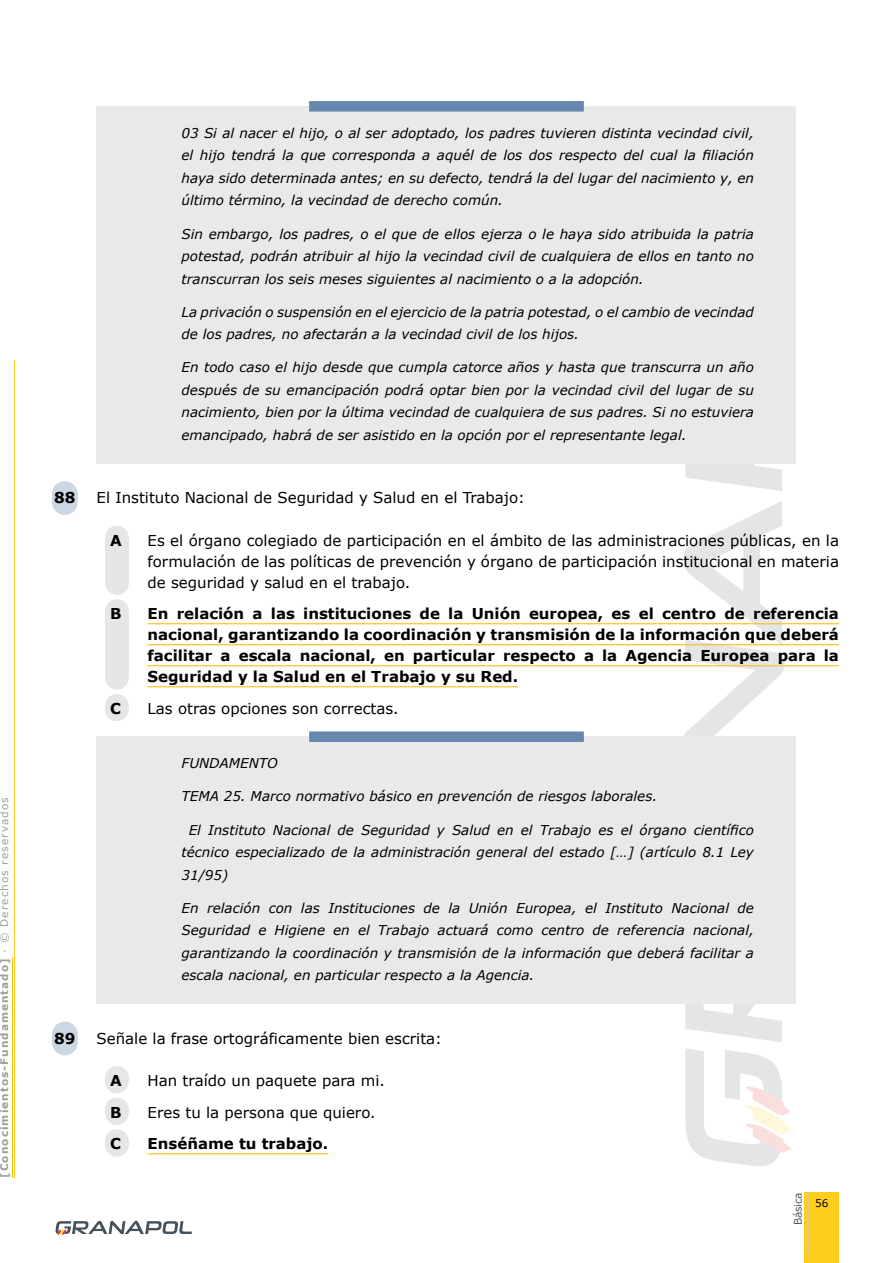
<style>
.page{position:relative;width:893px;height:1263px;background:#fff}
.page>*{position:absolute;margin:0;border:0;box-sizing:border-box;transform-origin:0 0}
.t1{font:15px/21px "Verdana";color:#000;text-align:justify}
.t2{font:700 15px/21px "Verdana";color:#000;text-align:justify}
.t3{font:italic 13.5px/22.5px "Verdana";color:#000;text-align:justify}
.t4{font:700 10.5px "Verdana";letter-spacing:.1em;color:#9d9d9c}
.t5{font:10.5px "Verdana";letter-spacing:-.03em;color:#575756}
.t6{font:10.5px "Verdana";color:#000}
.s1{font-weight:400}
</style>
<div class="page">
<svg style="left:685px;top:1004px;width:97px;height:38px"></svg>
<svg style="left:683px;top:501px;width:101px;height:236px"></svg>
<svg style="left:685px;top:464px;width:97px;height:27px"></svg>
<svg style="left:685px;top:1048px;width:106px;height:118px"></svg>
<svg style="left:56px;top:1221px;width:136px;height:14px"></svg>
<div style="left:805px;top:1193px;width:34px;height:70px;background:#ffcd1c"></div>
<hr style="left:14px;top:360px;width:1px;height:818px;background:#ffcd1c">
<hr style="left:12px;top:957px;width:1px;height:221px;background:#ffbd19">
<hr style="left:808px;top:1193px;width:1px;height:62px;background:#d4cac8">
<div style="left:97px;top:106px;width:699px;height:358px;background:#e9e9e9"></div>
<div style="left:309px;top:101px;width:275px;height:11px;background:#6688af"></div>
<div style="left:52px;top:481px;width:26px;height:34px;background:#ccd7e4;border-radius:13px"></div>
<div style="left:105px;top:526px;width:24px;height:69px;background:#e6e6e6;border-radius:12px"></div>
<div style="left:105px;top:599px;width:24px;height:91px;background:#e6e6e6;border-radius:12px"></div>
<div style="left:105px;top:694px;width:24px;height:27px;background:#e6e6e6;border-radius:12px"></div>
<div style="left:97px;top:737px;width:699px;height:267px;background:#e9e9e9"></div>
<div style="left:309px;top:731px;width:275px;height:11px;background:#6688af"></div>
<div style="left:52px;top:1022px;width:26px;height:33px;background:#ccd7e4;border-radius:13px"></div>
<div style="left:105px;top:1066px;width:24px;height:27px;background:#e6e6e6;border-radius:12px"></div>
<div style="left:105px;top:1098px;width:24px;height:27px;background:#e6e6e6;border-radius:12px"></div>
<div style="left:105px;top:1129px;width:24px;height:27px;background:#e6e6e6;border-radius:12px"></div>
<hr style="left:148px;top:623px;width:691px;height:1px;background:#ffbd19">
<hr style="left:148px;top:644px;width:691px;height:1px;background:#ffbd19">
<hr style="left:148px;top:665px;width:691px;height:1px;background:#ffbd19">
<hr style="left:148px;top:686px;width:370px;height:1px;background:#ffbd19">
<hr style="left:148px;top:1153px;width:180px;height:1px;background:#ffbd19">
<p class="t4" style="left:-3px;top:1178px;width:382px;rotate:-90deg">[Conocimientos-Fundamentado] <span class="s1">· © Derechos reservados</span></p>
<p class="t3" style="left:182px;top:122px;width:574px">03 Si al nacer el hijo, o al ser adoptado, los padres tuvieren distinta vecindad civil, el hijo tendrá la que corresponda a aquél de los dos respecto del cual la filiación haya sido determinada antes; en su defecto, tendrá la del lugar del nacimiento y, en último término, la vecindad de derecho común.</p>
<p class="t3" style="left:182px;top:223px;width:574px">Sin embargo, los padres, o el que de ellos ejerza o le haya sido atribuida la patria potestad, podrán atribuir al hijo la vecindad civil de cualquiera de ellos en tanto no transcurran los seis meses siguientes al nacimiento o a la adopción.</p>
<p class="t3" style="left:182px;top:301px;width:574px">La privación o suspensión en el ejercicio de la patria potestad, o el cambio de vecindad de los padres, no afectarán a la vecindad civil de los hijos.</p>
<p class="t3" style="left:182px;top:356px;width:574px">En todo caso el hijo desde que cumpla catorce años y hasta que transcurra un año después de su emancipación podrá optar bien por la vecindad civil del lugar de su nacimiento, bien por la última vecindad de cualquiera de sus padres. Si no estuviera emancipado, habrá de ser asistido en la opción por el representante legal.</p>
<p class="t2" style="left:54px;top:487px;width:23px">88</p>
<p class="t1" style="left:97px;top:488px;width:430px">El Instituto Nacional de Seguridad y Salud en el Trabajo:</p>
<p class="t2" style="left:110px;top:530px;width:13px">A</p>
<p class="t1" style="left:148px;top:530px;width:693px">Es el órgano colegiado de participación en el ámbito de las administraciones públicas, en la formulación de las políticas de prevención y órgano de participación institucional en materia de seguridad y salud en el trabajo.</p>
<p class="t2" style="left:110px;top:603px;width:13px">B</p>
<p class="t2" style="left:148px;top:603px;width:693px">En relación a las instituciones de la Unión europea, es el centro de referencia nacional, garantizando la coordinación y transmisión de la información que deberá facilitar a escala nacional, en particular respecto a la Agencia Europea para la Seguridad y la Salud en el Trabajo y su Red.</p>
<p class="t2" style="left:110px;top:698px;width:12px">C</p>
<p class="t1" style="left:148px;top:698px;width:253px">Las otras opciones son correctas.</p>
<p class="t3" style="left:182px;top:752px;width:98px">FUNDAMENTO</p>
<p class="t3" style="left:182px;top:785px;width:477px">TEMA 25. Marco normativo básico en prevención de riesgos laborales.</p>
<p class="t3" style="left:182px;top:819px;width:574px;text-indent:7px">El Instituto Nacional de Seguridad y Salud en el Trabajo es el órgano científico técnico especializado de la administración general del estado […] (artículo 8.1 Ley 31/95)</p>
<p class="t3" style="left:182px;top:897px;width:574px">En relación con las Instituciones de la Unión Europea, el Instituto Nacional de Seguridad e Higiene en el Trabajo actuará como centro de referencia nacional, garantizando la coordinación y transmisión de la información que deberá facilitar a escala nacional, en particular respecto a la Agencia.</p>
<p class="t2" style="left:54px;top:1028px;width:23px">89</p>
<p class="t1" style="left:97px;top:1028px;width:347px">Señale la frase ortográficamente bien escrita:</p>
<p class="t2" style="left:110px;top:1070px;width:13px">A</p>
<p class="t1" style="left:148px;top:1070px;width:239px">Han traído un paquete para mi.</p>
<p class="t2" style="left:110px;top:1102px;width:13px">B</p>
<p class="t1" style="left:148px;top:1102px;width:230px">Eres tu la persona que quiero.</p>
<p class="t2" style="left:110px;top:1133px;width:12px">C</p>
<p class="t2" style="left:148px;top:1133px;width:182px">Enséñame tu trabajo.</p>
<p class="t5" style="left:791px;top:1225px;width:34px;rotate:-90deg">Básica</p>
<p class="t6" style="left:815px;top:1197px;width:15px">56</p>
</div>
